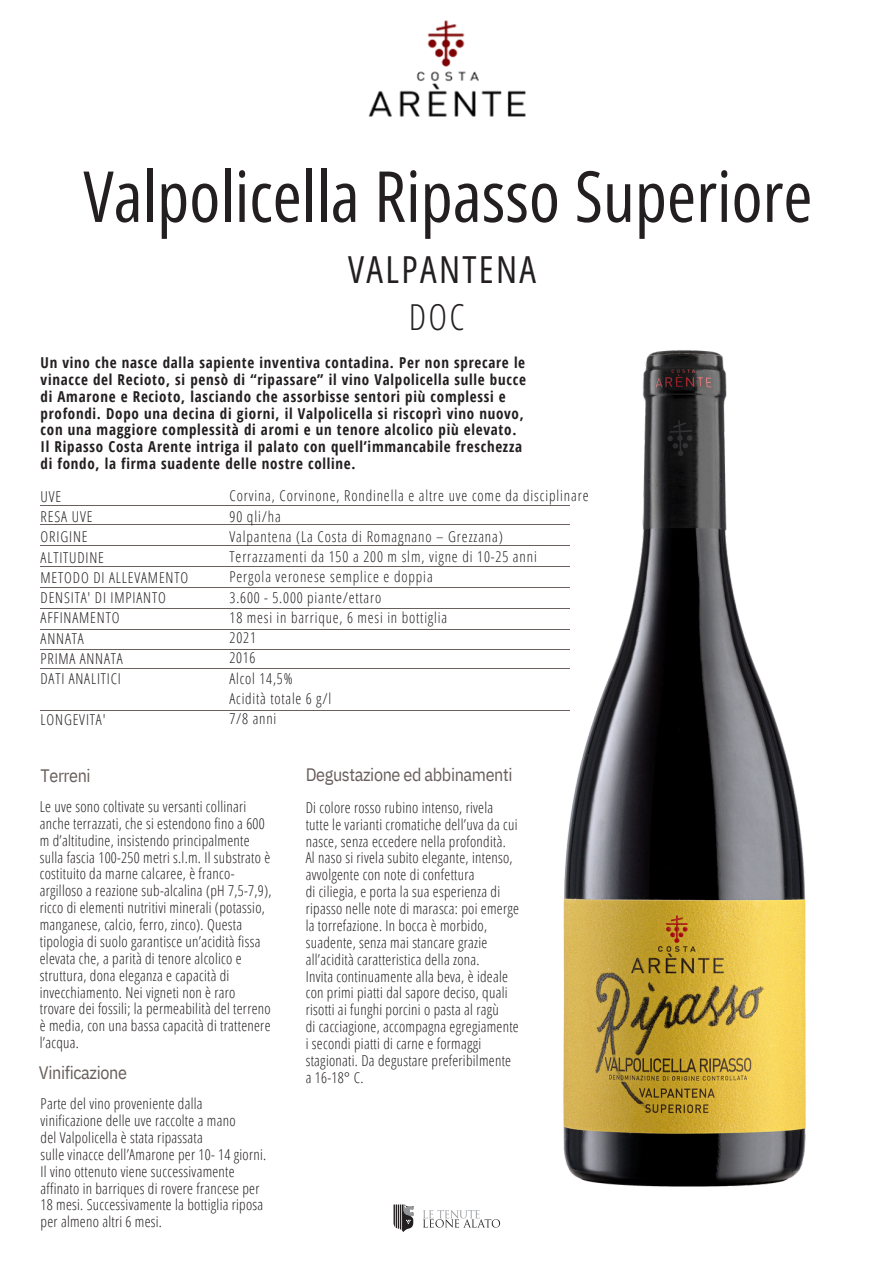
<style>
.page{position:relative;width:894px;height:1264px;background:#fff}
.page>*{position:absolute;margin:0;border:0;box-sizing:border-box;transform-origin:0 0}
.t1{font:70.5px "Open Sans Hebrew Condensed";color:#231f20}
.t2{font:37.5px "Open Sans Hebrew Condensed";letter-spacing:.06em;color:#231f20}
.t3{font:300 36px "Open Sans Hebrew Condensed";color:#231f20}
.t4{font:18px "IBM Plex Sans Cond";letter-spacing:-.02em;color:#695f5c}
.t5{font:300 15px/16.8px "Open Sans Condensed";letter-spacing:.02em;color:#231f20}
.t6{font:700 15px/16.8px "Open Sans Condensed";letter-spacing:.05em;color:#231f20}
.t7{font:300 15px/20.2px "Open Sans Condensed";letter-spacing:.055em;color:#231f20}
.t8{font:300 15px "Open Sans Condensed";letter-spacing:.06em;color:#231f20}
.t9{font:300 15px "Open Sans Condensed";letter-spacing:.05em;color:#231f20}
</style>
<div class="page">
<svg style="left:423px;top:1210px;width:77px;height:17px"></svg>
<svg style="left:393px;top:1204px;width:21px;height:28px"></svg>
<hr style="left:41px;top:506px;width:529px;height:1px;background:#695f5c">
<hr style="left:41px;top:524px;width:529px;height:1px;background:#695f5c">
<hr style="left:41px;top:545px;width:529px;height:1px;background:#695f5c">
<hr style="left:41px;top:566px;width:529px;height:1px;background:#695f5c">
<hr style="left:41px;top:587px;width:529px;height:1px;background:#695f5c">
<hr style="left:41px;top:608px;width:529px;height:1px;background:#695f5c">
<hr style="left:41px;top:629px;width:529px;height:1px;background:#695f5c">
<hr style="left:41px;top:649px;width:529px;height:1px;background:#695f5c">
<hr style="left:41px;top:710px;width:529px;height:1px;background:#695f5c">
<hr style="left:41px;top:668px;width:529px;height:1px;background:#695f5c">
<img style="left:368px;top:20px;width:158px;height:97px">
<img style="left:533px;top:350px;width:273px;height:837px">
<p class="t1" style="left:83px;top:155px;width:730px">Valpolicella Ripasso Superiore</p>
<p class="t2" style="left:348px;top:247px;width:189px">VALPANTENA</p>
<p class="t3" style="left:408px;top:292px;width:57px">DOC</p>
<p class="t6" style="left:41px;top:353px;width:486px">Un vino che nasce dalla sapiente inventiva contadina. Per non sprecare le vinacce del Recioto, si pensò di “ripassare” il vino Valpolicella sulle bucce di Amarone e Recioto, lasciando che assorbisse sentori più complessi e profondi. Dopo una decina di giorni, il Valpolicella si riscoprì vino nuovo, con una maggiore complessità di aromi e un tenore alcolico più elevato.<br>Il Ripasso Costa Arente intriga il palato con quell’immancabile freschezza di fondo, la firma suadente delle nostre colline.</p>
<p class="t7" style="left:41px;top:486px;width:149px">UVE<br>RESA UVE<br>ORIGINE<br>ALTITUDINE<br>METODO DI ALLEVAMENTO<br>DENSITA' DI IMPIANTO<br>AFFINAMENTO<br>ANNATA<br>PRIMA ANNATA<br>DATI ANALITICI</p>
<p class="t7" style="left:41px;top:708px;width:66px">LONGEVITA'</p>
<p class="t4" style="left:41px;top:763px;width:52px">Terreni</p>
<p class="t8" style="left:229px;top:485px;width:360px">Corvina, Corvinone, Rondinella e altre uve come da disciplinare</p>
<h1 class="t5" style="left:229px;top:507px;width:53px">90 qli/ha</h1>
<h2 class="t8" style="left:229px;top:526px;width:275px">Valpantena (La Costa di Romagnano – Grezzana)</h2>
<h2 class="t8" style="left:229px;top:546px;width:309px">Terrazzamenti da 150 a 200 m slm, vigne di 10-25 anni</h2>
<p class="t8" style="left:229px;top:566px;width:205px">Pergola veronese semplice e doppia</p>
<h5 class="t7" style="left:229px;top:586px;width:153px">3.600 - 5.000 piante/ettaro</h5>
<p class="t7" style="left:229px;top:607px;width:219px">18 mesi in barrique, 6 mesi in bottiglia</p>
<p class="t5" style="left:229px;top:629px;width:28px">2021</p>
<p class="t5" style="left:229px;top:649px;width:27px">2016</p>
<p class="t5" style="left:229px;top:669px;width:64px">Alcol 14,5%</p>
<p class="t9" style="left:229px;top:688px;width:103px">Acidità totale 6 g/l</p>
<p class="t5" style="left:229px;top:710px;width:48px">7/8 anni</p>
<h4 class="t4" style="left:305px;top:763px;width:208px">Degustazione ed abbinamenti</h4>
<h3 class="t5" style="left:40px;top:797px;width:233px">Le uve sono coltivate su versanti collinari anche terrazzati, che si estendono fino a 600 m d’altitudine, insistendo principalmente sulla fascia 100-250 metri s.l.m. Il substrato è costituito da marne calcaree, è franco&shy;argilloso a reazione sub-alcalina (pH 7,5-7,9), ricco di elementi nutritivi minerali (potassio, manganese, calcio, ferro, zinco). Questa tipologia di suolo garantisce un’acidità fissa elevata che, a parità di tenore alcolico e struttura, dona eleganza e capacità di invecchiamento. Nei vigneti non è raro trovare dei fossili; la permeabilità del terreno è media, con una bassa capacità di trattenere l’acqua.</h3>
<h3 class="t5" style="left:305px;top:798px;width:189px">Di colore rosso rubino intenso, rivela</h3>
<p class="t5" style="left:305px;top:815px;width:213px">tutte le varianti cromatiche dell’uva da cui</p>
<p class="t5" style="left:305px;top:832px;width:201px">nasce, senza eccedere nella profondità.</p>
<p class="t5" style="left:305px;top:849px;width:208px">Al naso si rivela subito elegante, intenso,</p>
<p class="t5" style="left:305px;top:866px;width:170px">avvolgente con note di confettura</p>
<p class="t5" style="left:305px;top:883px;width:196px">di ciliegia, e porta la sua esperienza di</p>
<p class="t5" style="left:305px;top:899px;width:215px">ripasso nelle note di marasca: poi emerge</p>
<p class="t5" style="left:305px;top:916px;width:183px">la torrefazione. In bocca è morbido,</p>
<p class="t5" style="left:305px;top:933px;width:183px">suadente, senza mai stancare grazie</p>
<p class="t5" style="left:305px;top:950px;width:175px">all’acidità caratteristica della zona.</p>
<p class="t5" style="left:305px;top:967px;width:204px">Invita continuamente alla beva, è ideale</p>
<p class="t5" style="left:305px;top:984px;width:203px">con primi piatti dal sapore deciso, quali</p>
<p class="t5" style="left:305px;top:1001px;width:194px">risotti ai funghi porcini o pasta al ragù</p>
<p class="t5" style="left:305px;top:1018px;width:214px">di cacciagione, accompagna egregiamente</p>
<p class="t5" style="left:305px;top:1034px;width:177px">i secondi piatti di carne e formaggi</p>
<p class="t5" style="left:305px;top:1051px;width:207px">stagionati. Da degustare preferibilmente</p>
<p class="t5" style="left:305px;top:1068px;width:59px">a 16-18° C.</p>
<h4 class="t4" style="left:39px;top:1060px;width:89px">Vinificazione</h4>
<h3 class="t5" style="left:41px;top:1094px;width:163px">Parte del vino proveniente dalla</h3>
<p class="t5" style="left:41px;top:1111px;width:196px">vinificazione delle uve raccolte a mano</p>
<p class="t5" style="left:41px;top:1128px;width:164px">del Valpolicella è stata ripassata</p>
<p class="t5" style="left:41px;top:1145px;width:227px">sulle vinacce dell’Amarone per 10- 14 giorni.<br>Il vino ottenuto viene successivamente affinato in barriques di rovere francese per 18 mesi. Successivamente la bottiglia riposa per almeno altri 6 mesi.</p>
</div>
